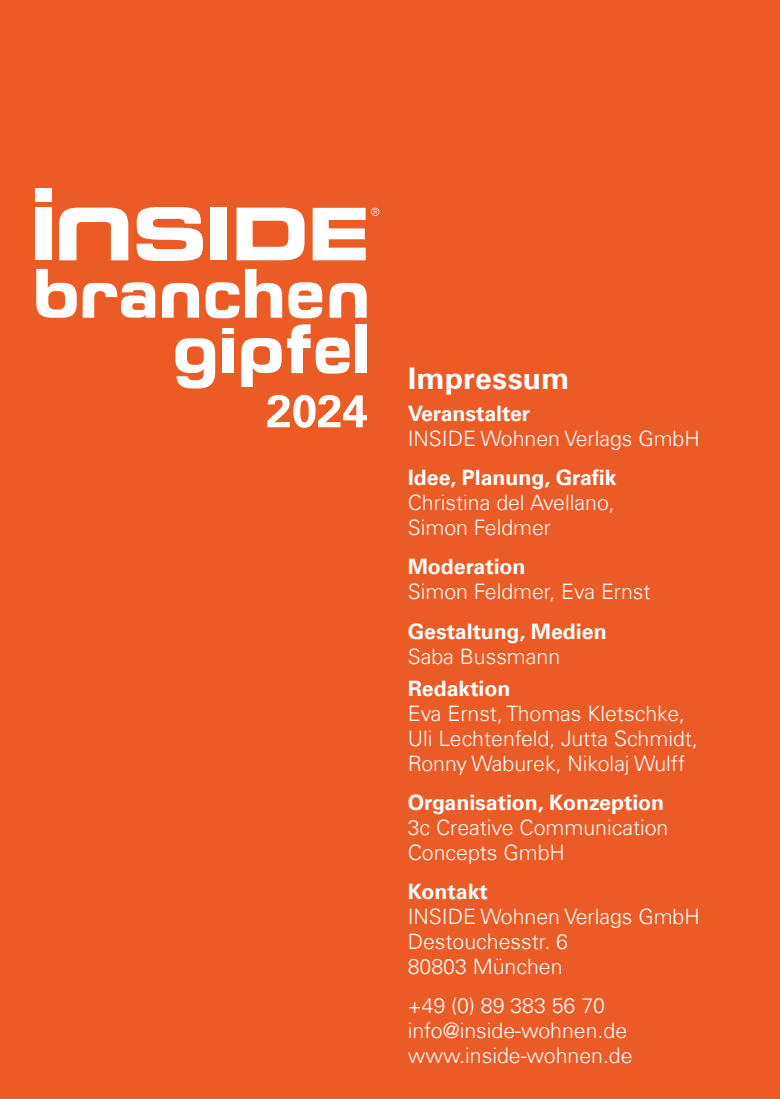
<style>
.page{position:relative;width:780px;height:1099px;background:#fff}
.page>*{position:absolute;margin:0;border:0;box-sizing:border-box;transform-origin:0 0}
.t1{font:700 30px "Univers Com 65";letter-spacing:.005em;color:#fff}
.t2{font:300 21.25px/25px "Univers Com 45";color:#fff}
.t3{font:700 21.25px "Univers Com 65";color:#fff}
</style>
<div class="page">
<div style="left:0;top:0;width:780px;height:1098px;background:#eb5b25"></div>
<svg style="left:205px;top:282px;width:34px;height:36px"></svg>
<svg style="left:245px;top:269px;width:37px;height:49px"></svg>
<svg style="left:288px;top:282px;width:34px;height:36px"></svg>
<svg style="left:83px;top:282px;width:72px;height:36px"></svg>
<svg style="left:36px;top:269px;width:41px;height:49px"></svg>
<svg style="left:162px;top:283px;width:37px;height:35px"></svg>
<svg style="left:329px;top:283px;width:37px;height:35px"></svg>
<svg style="left:175px;top:338px;width:40px;height:50px"></svg>
<svg style="left:241px;top:338px;width:40px;height:49px"></svg>
<svg style="left:287px;top:324px;width:23px;height:49px"></svg>
<svg style="left:316px;top:337px;width:33px;height:36px"></svg>
<div style="left:355px;top:324px;width:12px;height:49px;background:#fff"></div>
<div style="left:222px;top:338px;width:12px;height:35px;background:#fff"></div>
<div style="left:222px;top:328px;width:12px;height:6px;background:#fff"></div>
<svg style="left:236px;top:208px;width:68px;height:52px"></svg>
<div style="left:35px;top:208px;width:17px;height:52px;background:#fff"></div>
<div style="left:210px;top:208px;width:17px;height:52px;background:#fff"></div>
<svg style="left:137px;top:207px;width:66px;height:54px"></svg>
<div style="left:35px;top:188px;width:17px;height:13px;background:#fff"></div>
<svg style="left:371px;top:208px;width:8px;height:8px"></svg>
<svg style="left:312px;top:208px;width:53px;height:52px"></svg>
<svg style="left:59px;top:207px;width:69px;height:53px"></svg>
<svg style="left:267px;top:395px;width:100px;height:33px"></svg>
<h1 class="t1" style="left:407px;top:360px;width:163px">Impressum</h1>
<p class="t3" style="left:407px;top:401px;width:124px">Veranstalter</p>
<p class="t2" style="left:407px;top:426px;width:293px">INSIDE Wohnen Verlags GmbH</p>
<p class="t3" style="left:407px;top:465px;width:210px">Idee, Planung, Grafik</p>
<p class="t2" style="left:407px;top:490px;width:208px">Christina del Avellano,<br>Simon Feldmer</p>
<p class="t3" style="left:407px;top:554px;width:119px">Moderation</p>
<p class="t2" style="left:407px;top:579px;width:244px">Simon Feldmer, Eva Ernst</p>
<p class="t3" style="left:407px;top:618px;width:200px">Gestaltung, Medien</p>
<p class="t2" style="left:407px;top:643px;width:154px">Saba Bussmann</p>
<p class="t3" style="left:407px;top:675px;width:104px">Redaktion</p>
<p class="t2" style="left:407px;top:700px;width:292px">Eva Ernst, Thomas Kletschke,<br>Uli Lechtenfeld, Jutta Schmidt,<br>Ronny Waburek, Nikolaj Wulff</p>
<p class="t3" style="left:407px;top:789px;width:258px">Organisation, Konzeption</p>
<p class="t2" style="left:407px;top:814px;width:262px">3c Creative Communication<br>Concepts GmbH</p>
<p class="t3" style="left:407px;top:879px;width:81px">Kontakt</p>
<p class="t2" style="left:407px;top:904px;width:293px">INSIDE Wohnen Verlags GmbH<br>Destouchesstr. 6<br>80803 München</p>
<p class="t2" style="left:407px;top:993px;width:226px">+49 (0) 89 383 56 70 info@inside-wohnen.de www.inside-wohnen.de</p>
</div>
